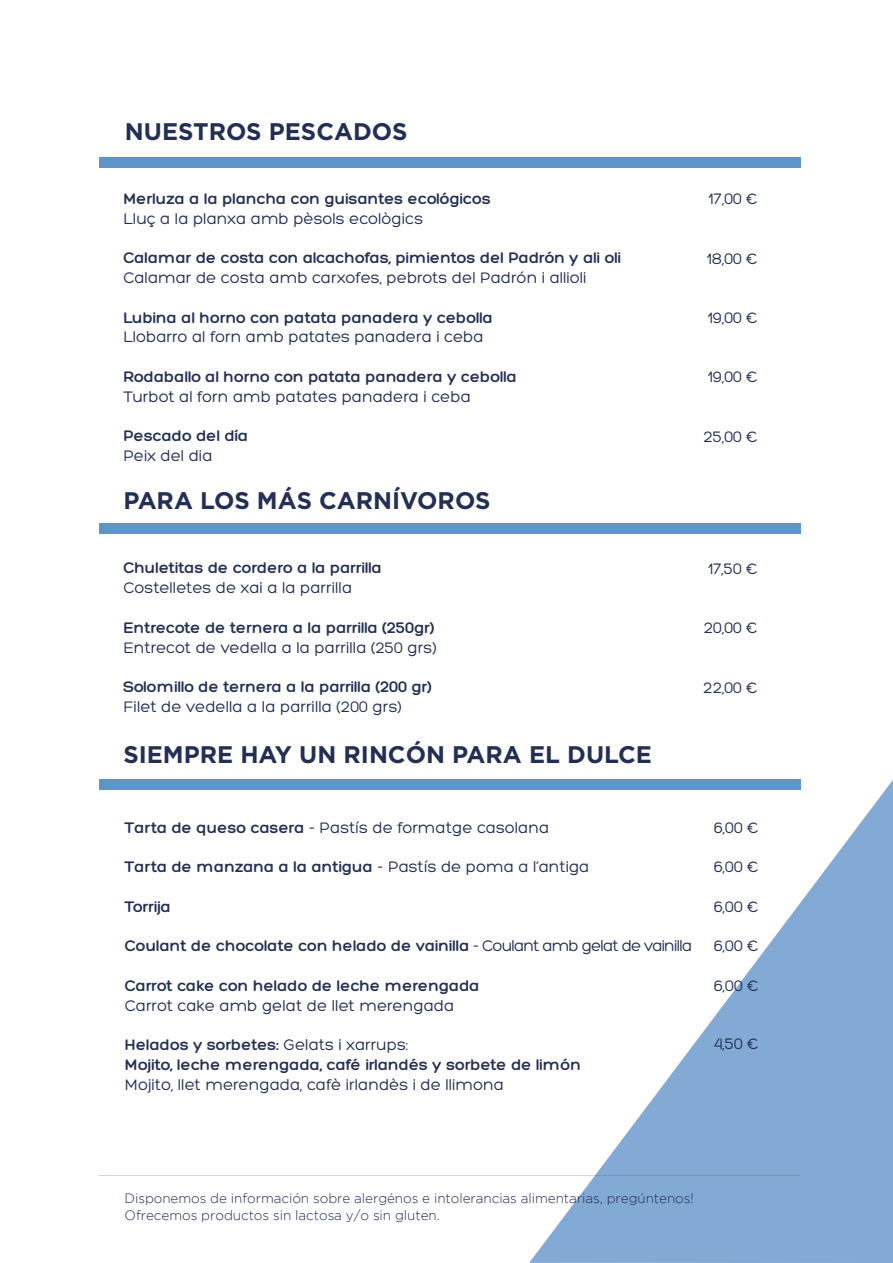
<style>
.page{position:relative;width:893px;height:1263px;background:#fff}
.page>*{position:absolute;margin:0;border:0;box-sizing:border-box;transform-origin:0 0}
.t1{font:700 24px "Gotham";color:#232f54}
.t2{font:700 16.5px/19.8px "Hero";color:#232f54}
.t3{font:16.5px "Hero";color:#232f54}
.t4{font:300 13.5px/16.5px "Gotham";letter-spacing:-.005em;color:#232f54}
.s1{font-weight:700}
.s2{font-weight:400}
</style>
<div class="page">
<svg style="left:529px;top:780px;width:364px;height:483px;fill:#83aad5"></svg>
<div style="left:99px;top:157px;width:701px;height:11px;background:#5d96ca"></div>
<div style="left:99px;top:523px;width:701px;height:11px;background:#5d96ca"></div>
<div style="left:99px;top:779px;width:701px;height:10px;background:#5d96ca"></div>
<h1 class="t1" style="left:125px;top:118px;width:284px">NUESTROS PESCADOS</h1>
<p class="t2" style="left:123px;top:189px;width:369px">Merluza a la plancha con guisantes ecológicos</p>
<p class="t3" style="left:123px;top:210px;width:301px">Lluç a la planxa amb pèsols ecològics</p>
<p class="t2" style="left:123px;top:248px;width:499px">Calamar de costa con alcachofas, pimientos del Padrón y ali oli</p>
<p class="t3" style="left:123px;top:269px;width:465px">Calamar de costa amb carxofes, pebrots del Padrón i allioli</p>
<p class="t2" style="left:123px;top:308px;width:371px">Lubina al horno con patata panadera y cebolla</p>
<p class="t3" style="left:123px;top:329px;width:362px">Llobarro al forn amb patates panadera i ceba</p>
<p class="t2" style="left:123px;top:367px;width:395px">Rodaballo al horno con patata panadera y cebolla</p>
<p class="t3" style="left:123px;top:388px;width:349px">Turbot al forn amb patates panadera i ceba</p>
<p class="t2" style="left:123px;top:427px;width:127px">Pescado del día</p>
<p class="t3" style="left:123px;top:447px;width:91px">Peix del dia</p>
<h1 class="t1" style="left:123px;top:486px;width:369px">PARA LOS MÁS CARNÍVOROS</h1>
<p class="t2" style="left:123px;top:559px;width:260px">Chuletitas de cordero a la parrilla</p>
<p class="t3" style="left:123px;top:579px;width:230px">Costelletes de xai a la parrilla</p>
<p class="t2" style="left:123px;top:618px;width:313px">Entrecote de ternera a la parrilla (250gr)</p>
<p class="t3" style="left:123px;top:639px;width:315px">Entrecot de vedella a la parrilla (250 grs)</p>
<p class="t2" style="left:123px;top:677px;width:310px">Solomillo de ternera a la parrilla (200 gr)</p>
<p class="t3" style="left:123px;top:698px;width:280px">Filet de vedella a la parrilla (200 grs)</p>
<h1 class="t1" style="left:123px;top:740px;width:530px">SIEMPRE HAY UN RINCÓN PARA EL DULCE</h1>
<p class="t3" style="left:708px;top:190px;width:51px">17,00 €</p>
<p class="t3" style="left:706px;top:250px;width:53px">18,00 €</p>
<p class="t3" style="left:707px;top:309px;width:52px">19,00 €</p>
<p class="t3" style="left:707px;top:369px;width:52px">19,00 €</p>
<p class="t3" style="left:703px;top:428px;width:56px">25,00 €</p>
<p class="t3" style="left:708px;top:560px;width:51px">17,50 €</p>
<p class="t3" style="left:704px;top:619px;width:55px">20,00 €</p>
<p class="t3" style="left:703px;top:679px;width:56px">22,00 €</p>
<p class="t3" style="left:125px;top:819px;width:426px"><span class="s1">Tarta de queso casera</span> - Pastís de formatge casolana</p>
<p class="t2" style="left:125px;top:857px;width:466px">Tarta de manzana a la antigua <span class="s2">- Pastís de poma a l’antiga</span></p>
<p class="t2" style="left:125px;top:897px;width:48px">Torrija</p>
<p class="t2" style="left:125px;top:936px;width:569px">Coulant de chocolate con helado de vainilla <span class="s2">- Coulant amb gelat de vainilla</span></p>
<p class="t2" style="left:125px;top:976px;width:356px">Carrot cake con helado de leche merengada</p>
<p class="t3" style="left:125px;top:997px;width:331px">Carrot cake amb gelat de llet merengada</p>
<p class="t2" style="left:125px;top:1035px;width:458px">Helados y sorbetes: <span class="s2">Gelats i xarrups:<br></span>Mojito, leche merengada, café irlandés y sorbete de limón</p>
<p class="t3" style="left:125px;top:1076px;width:381px">Mojito, llet merengada, cafè irlandès i de llimona</p>
<p class="t3" style="left:714px;top:819px;width:46px">6,00 €</p>
<p class="t3" style="left:714px;top:858px;width:46px">6,00 €</p>
<p class="t3" style="left:714px;top:898px;width:46px">6,00 €</p>
<p class="t3" style="left:714px;top:937px;width:46px">6,00 €</p>
<p class="t3" style="left:714px;top:977px;width:46px">6,00 €</p>
<p class="t3" style="left:714px;top:1035px;width:46px">4,50 €</p>
<p class="t4" style="left:125px;top:1190px;width:571px">Disponemos de información sobre alergénos e intolerancias alimentarias, pregúntenos!<br>Ofrecemos productos sin lactosa y/o sin gluten.</p>
</div>
